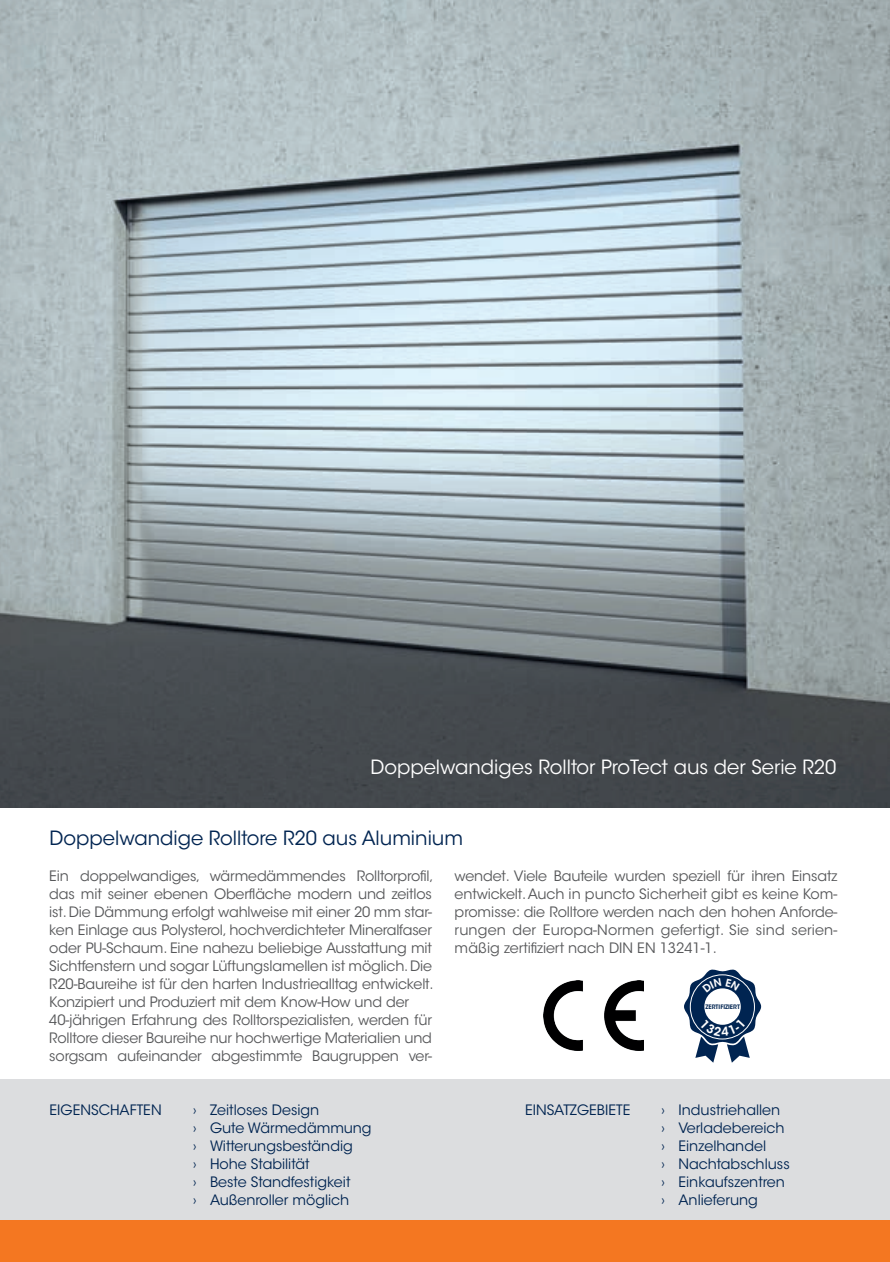
<style>
.page{position:relative;width:890px;height:1262px;background:#dcdddf}
.page>*{position:absolute;margin:0;border:0;box-sizing:border-box;transform-origin:0 0}
.t1{font:19.5px "ITC Avant Garde Std";color:#fff}
.t2{font:19.5px "ITC Avant Garde Std";color:#002451}
.t3{font:14.25px/18px "ITC Avant Garde Std";letter-spacing:-.01em;color:#57585a}
.t4{font:14.25px/18px "ITC Avant Garde Std";color:#002451}
.t5{font:600 6.15px "ITC Avant Garde Std";color:#002451}
</style>
<div class="page">
<div style="left:0;top:807px;width:890px;height:272px;background:#fff"></div>
<img style="left:0;top:0;width:890px;height:807px">
<div style="left:0;top:1220px;width:890px;height:42px;background:#f47721"></div>
<img style="left:544px;top:981px;width:100px;height:69px">
<svg style="left:684px;top:969px;width:77px;height:93px"></svg>
<h1 class="t1" style="left:370px;top:755px;width:467px">Doppelwandiges Rolltor ProTect aus der Serie R20</h1>
<h1 class="t2" style="left:50px;top:826px;width:415px">Doppelwandige Rolltore R20 aus Aluminium</h1>
<p class="t3" style="left:49px;top:867px;width:386px">Ein doppelwandiges, wärmedämmendes Rolltorprofil, das mit seiner ebenen Oberfläche modern und zeitlos ist. Die Dämmung erfolgt wahlweise mit einer 20 mm star&shy;ken Einlage aus Polysterol, hochverdichteter Mineralfaser oder PU-Schaum. Eine nahezu beliebige Ausstattung mit Sichtfenstern und sogar Lüftungslamellen ist möglich. Die R20-Baureihe ist für den harten Industriealltag entwickelt.<br>Konzipiert und Produziert mit dem Know-How und der 40-jährigen Erfahrung des Rolltorspezialisten, werden für Rolltore dieser Baureihe nur hochwertige Materialien und sorgsam aufeinander abgestimmte Baugruppen ver-</p>
<p class="t3" style="left:455px;top:867px;width:384px;text-align:justify">wendet. Viele Bauteile wurden speziell für ihren Einsatz entwickelt. Auch in puncto Sicherheit gibt es keine Kom&shy;promisse: die Rolltore werden nach den hohen Anforde&shy;rungen der Europa-Normen gefertigt. Sie sind serien&shy;mäßig zertifiziert nach DIN EN 13241-1.</p>
<p class="t5" style="left:705px;top:1002px;width:36px">ZERTIFIZIERT</p>
<p class="t4" style="left:50px;top:1101px;width:114px">EIGENSCHAFTEN</p>
<p class="t4" style="left:525px;top:1101px;width:107px">EINSATZGEBIETE</p>
<p class="t4" style="left:193px;top:1101px;width:180px">› Zeitloses Design<br>› Gute Wärmedämmung › Witterungsbeständig<br>› Hohe Stabilität<br>› Beste Standfestigkeit<br>› Außenroller möglich</p>
<p class="t4" style="left:661px;top:1101px;width:130px">› Industriehallen<br>› Verladebereich › Einzelhandel<br>› Nachtabschluss › Einkaufszentren › Anlieferung</p>
</div>
